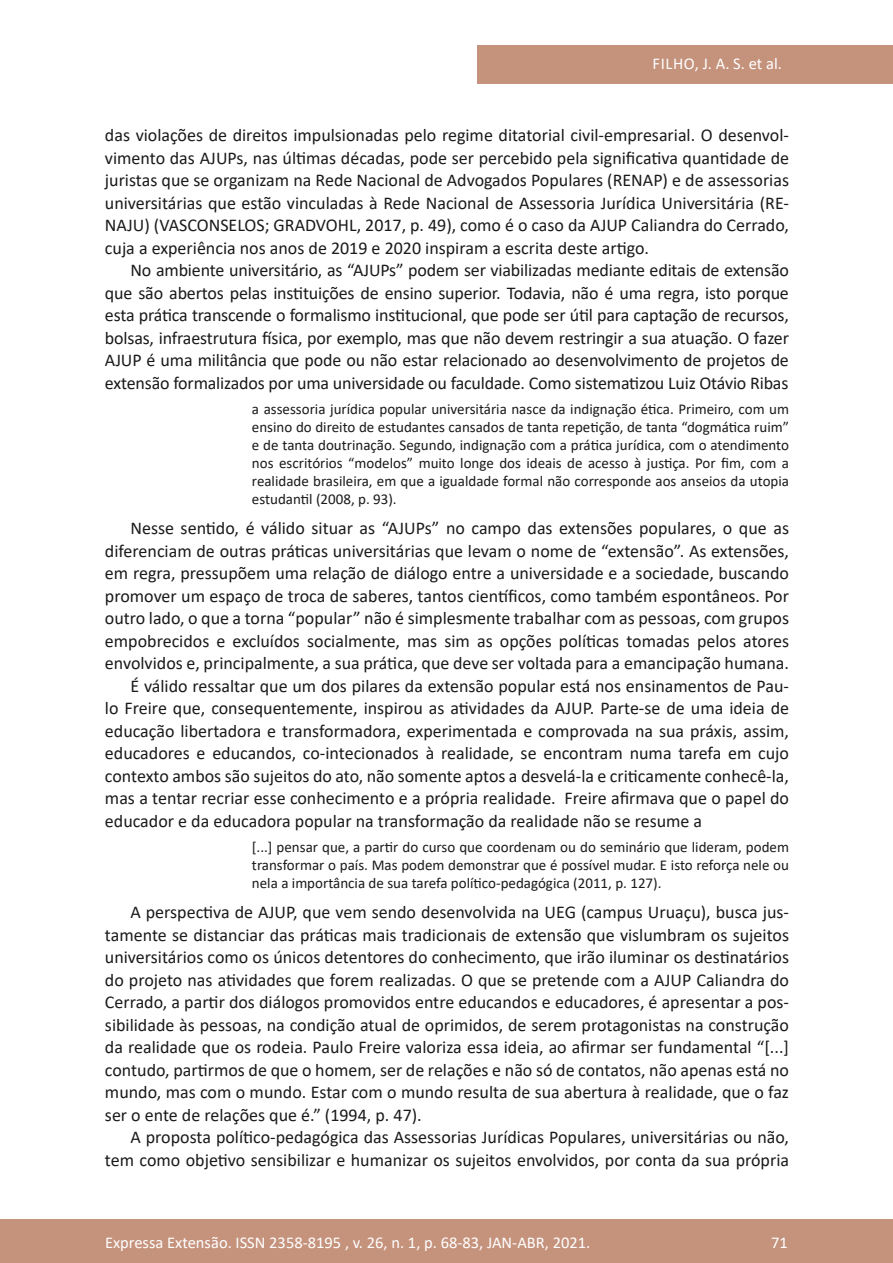
<style>
.page{position:relative;width:893px;height:1263px;background:#fff}
.page>*{position:absolute;margin:0;border:0;box-sizing:border-box;transform-origin:0 0}
.texto{font:18px/22.5px "Calibri";color:#1a1a1a;text-align:justify}
.t1{font:16.5px "Calibri";color:#fff}
.t2{font:16.5px "Calibri";letter-spacing:.04em;color:#fff}
.citação{font:15px/18px "Calibri";color:#1a1a1a;text-align:justify}
</style>
<div class="page">
<div style="left:0;top:1219px;width:893px;height:44px;background:#c5927c"></div>
<div style="left:477px;top:45px;width:416px;height:39px;background:#c5927c"></div>
<p class="t2" style="left:652px;top:52px;width:131px">FILHO, J. A. S. et al.</p>
<p class="texto" style="left:105px;top:123px;width:686px">das violações de direitos impulsionadas pelo regime ditatorial civil-empresarial. O desenvol&shy;vimento das AJUPs, nas últimas décadas, pode ser percebido pela significativa quantidade de juristas que se organizam na Rede Nacional de Advogados Populares (RENAP) e de assessorias universitárias que estão vinculadas à Rede Nacional de Assessoria Jurídica Universitária (RE-NAJU) (VASCONSELOS; GRADVOHL, 2017, p. 49), como é o caso da AJUP Caliandra do Cerrado, cuja a experiência nos anos de 2019 e 2020 inspiram a escrita deste artigo.</p>
<p class="texto" style="left:105px;top:258px;width:685px;text-indent:26px">No ambiente universitário, as “AJUPs” podem ser viabilizadas mediante editais de extensão que são abertos pelas instituições de ensino superior. Todavia, não é uma regra, isto porque esta prática transcende o formalismo institucional, que pode ser útil para captação de recursos, bolsas, infraestrutura física, por exemplo, mas que não devem restringir a sua atuação. O fazer AJUP é uma militância que pode ou não estar relacionado ao desenvolvimento de projetos de extensão formalizados por uma universidade ou faculdade. Como sistematizou Luiz Otávio Ribas</p>
<p class="citação" style="left:252px;top:400px;width:539px">a assessoria jurídica popular universitária nasce da indignação ética. Primeiro, com um ensino do direito de estudantes cansados de tanta repetição, de tanta “dogmática ruim” e de tanta doutrinação. Segundo, indignação com a prática jurídica, com o atendimento nos escritórios “modelos” muito longe dos ideais de acesso à justiça. Por fim, com a realidade brasileira, em que a igualdade formal não corresponde aos anseios da utopia estudantil (2008, p. 93).</p>
<p class="texto" style="left:105px;top:516px;width:686px;text-indent:26px">Nesse sentido, é válido situar as “AJUPs” no campo das extensões populares, o que as diferenciam de outras práticas universitárias que levam o nome de “extensão”. As extensões, em regra, pressupõem uma relação de diálogo entre a universidade e a sociedade, buscando promover um espaço de troca de saberes, tantos científicos, como também espontâneos. Por outro lado, o que a torna “popular” não é simplesmente trabalhar com as pessoas, com grupos empobrecidos e excluídos socialmente, mas sim as opções políticas tomadas pelos atores envolvidos e, principalmente, a sua prática, que deve ser voltada para a emancipação humana.</p>
<p class="texto" style="left:105px;top:674px;width:686px;text-indent:26px">É válido ressaltar que um dos pilares da extensão popular está nos ensinamentos de Pau&shy;lo Freire que, consequentemente, inspirou as atividades da AJUP. Parte-se de uma ideia de educação libertadora e transformadora, experimentada e comprovada na sua práxis, assim, educadores e educandos, co-intecionados à realidade, se encontram numa tarefa em cujo contexto ambos são sujeitos do ato, não somente aptos a desvelá-la e criticamente conhecê-la, mas a tentar recriar esse conhecimento e a própria realidade. Freire afirmava que o papel do educador e da educadora popular na transformação da realidade não se resume a</p>
<p class="citação" style="left:252px;top:838px;width:539px">[...] pensar que, a partir do curso que coordenam ou do seminário que lideram, podem transformar o país. Mas podem demonstrar que é possível mudar. E isto reforça nele ou nela a importância de sua tarefa político-pedagógica (2011, p. 127).</p>
<p class="texto" style="left:105px;top:900px;width:686px;text-indent:26px">A perspectiva de AJUP, que vem sendo desenvolvida na UEG (campus Uruaçu), busca jus&shy;tamente se distanciar das práticas mais tradicionais de extensão que vislumbram os sujeitos universitários como os únicos detentores do conhecimento, que irão iluminar os destinatários do projeto nas atividades que forem realizadas. O que se pretende com a AJUP Caliandra do Cerrado, a partir dos diálogos promovidos entre educandos e educadores, é apresentar a pos&shy;sibilidade às pessoas, na condição atual de oprimidos, de serem protagonistas na construção da realidade que os rodeia. Paulo Freire valoriza essa ideia, ao afirmar ser fundamental “[...] contudo, partirmos de que o homem, ser de relações e não só de contatos, não apenas está no mundo, mas com o mundo. Estar com o mundo resulta de sua abertura à realidade, que o faz ser o ente de relações que é.” (1994, p. 47).</p>
<p class="texto" style="left:105px;top:1125px;width:686px;text-align:right">A proposta político-pedagógica das Assessorias Jurídicas Populares, universitárias ou não, tem como objetivo sensibilizar e humanizar os sujeitos envolvidos, por conta da sua própria</p>
<p class="t1" style="left:105px;top:1230px;width:487px">Expressa Extensão. ISSN 2358-8195 , v. 26, n. 1, p. 68-83, JAN-ABR, 2021.</p>
<p class="t1" style="left:771px;top:1230px;width:18px">71</p>
</div>
